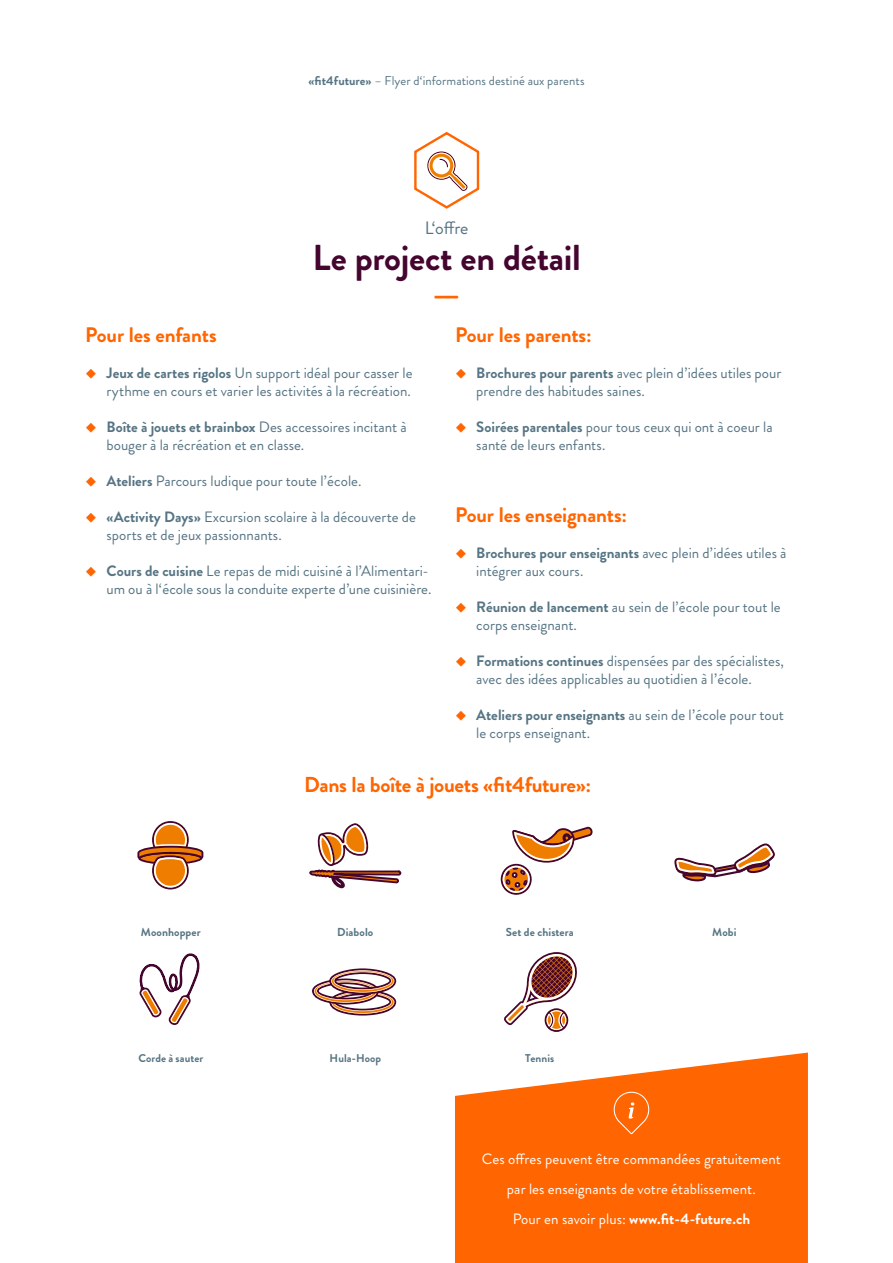
<style>
.page{position:relative;width:893px;height:1263px;background:#fff}
.page>*{position:absolute;margin:0;border:0;box-sizing:border-box;transform-origin:0 0}
.t1{font:700 36px "Brandon Grotesque";letter-spacing:-.005em;color:#44052f}
.t2{font:700 36px "Brandon Grotesque";color:#ff6500}
.t3{font:700 21.6px "Brandon Grotesque";letter-spacing:-.015em;color:#ff6500}
.t4{font:700 21px "Brandon Grotesque";letter-spacing:-.005em;color:#ff6500}
.t5{font:18px "Brandon Grotesque";color:#567483}
.t6{font:15px/18px "Brandon Grotesque";color:#567483}
.t7{font:15px/30px "Brandon Grotesque";letter-spacing:.005em;color:#fff;text-align:center}
.t8{font:12.75px "Brandon Grotesque";letter-spacing:.005em;color:#567483}
.t9{font:700 11.55px "Brandon Grotesque";letter-spacing:.01em;color:#567483}
.t10{font:700 11.25px "Brandon Grotesque";letter-spacing:.01em;color:#567483}
.s1{font-weight:700}
</style>
<div class="page">
<svg style="left:455px;top:1052px;width:353px;height:211px;fill:#ff6500"></svg>
<svg style="left:612px;top:1092px;width:39px;height:42px"></svg>
<svg style="left:414px;top:131px;width:66px;height:78px"></svg>
<svg style="left:139px;top:953px;width:61px;height:72px"></svg>
<svg style="left:309px;top:823px;width:93px;height:66px"></svg>
<svg style="left:137px;top:821px;width:66px;height:68px"></svg>
<svg style="left:312px;top:968px;width:84px;height:47px"></svg>
<svg style="left:501px;top:827px;width:92px;height:68px"></svg>
<svg style="left:504px;top:952px;width:73px;height:80px"></svg>
<svg style="left:674px;top:843px;width:101px;height:38px"></svg>
<p class="t8" style="left:308px;top:72px;width:278px"><span class="s1">«fit4future»</span> – Flyer d‘informations destiné aux parents</p>
<p class="t5" style="left:425px;top:215px;width:45px">L‘offre</p>
<h1 class="t1" style="left:312px;top:232px;width:270px">Le project en détail</h1>
<h1 class="t2" style="left:433px;top:268px;width:29px">—</h1>
<h3 class="t4" style="left:85px;top:320px;width:133px">Pour les enfants</h3>
<p class="t6" style="left:106px;top:364px;width:308px"><span class="s1">Jeux de cartes rigolos</span> Un support idéal pour casser le rythme en cours et varier les activités à la récréation.</p>
<p class="t6" style="left:106px;top:418px;width:302px"><span class="s1">Boîte à jouets et brainbox</span> Des accessoires incitant à bouger à la récréation et en classe.</p>
<p class="t6" style="left:106px;top:472px;width:257px"><span class="s1">Ateliers</span> Parcours ludique pour toute l’école.</p>
<p class="t6" style="left:106px;top:508px;width:311px"><span class="s1">«Activity Days»</span> Excursion scolaire à la découverte de sports et de jeux passionnants.</p>
<p class="t6" style="left:106px;top:562px;width:327px"><span class="s1">Cours de cuisine</span> Le repas de midi cuisiné à l’Alimentari&shy;um ou à l‘école sous la conduite experte d’une cuisinière.</p>
<h3 class="t4" style="left:455px;top:320px;width:138px">Pour les parents:</h3>
<p class="t6" style="left:476px;top:364px;width:307px"><span class="s1">Brochures pour parents</span> avec plein d’idées utiles pour prendre des habitudes saines.</p>
<p class="t6" style="left:476px;top:418px;width:298px"><span class="s1">Soirées parentales</span> pour tous ceux qui ont à coeur la santé de leurs enfants.</p>
<h3 class="t4" style="left:455px;top:500px;width:174px">Pour les enseignants:</h3>
<p class="t6" style="left:476px;top:544px;width:312px"><span class="s1">Brochures pour enseignants</span> avec plein d’idées utiles à intégrer aux cours.</p>
<p class="t6" style="left:476px;top:598px;width:306px"><span class="s1">Réunion de lancement</span> au sein de l’école pour tout le corps enseignant.</p>
<p class="t6" style="left:476px;top:652px;width:309px"><span class="s1">Formations continues</span> dispensées par des spécialistes, avec des idées applicables au quotidien à l’école.</p>
<p class="t6" style="left:476px;top:706px;width:309px"><span class="s1">Ateliers pour enseignants</span> au sein de l’école pour tout le corps enseignant.</p>
<h2 class="t3" style="left:304px;top:769px;width:289px">Dans la boîte à jouets «fit4future»:</h2>
<p class="t9" style="left:141px;top:924px;width:62px">Moonhopper</p>
<p class="t9" style="left:337px;top:924px;width:38px">Diabolo</p>
<p class="t9" style="left:506px;top:924px;width:70px">Set de chistera</p>
<p class="t10" style="left:138px;top:1050px;width:67px">Corde à sauter</p>
<p class="t10" style="left:330px;top:1050px;width:53px">Hula-Hoop</p>
<p class="t10" style="left:525px;top:1050px;width:31px">Tennis</p>
<p class="t9" style="left:712px;top:924px;width:26px">Mobi</p>
<p class="t7" style="left:482px;top:1144px;width:301px">Ces offres peuvent être commandées gratuitement par les enseignants de votre établissement.<br>Pour en savoir plus: <span class="s1">www.fit-4-future.ch</span></p>
</div>
